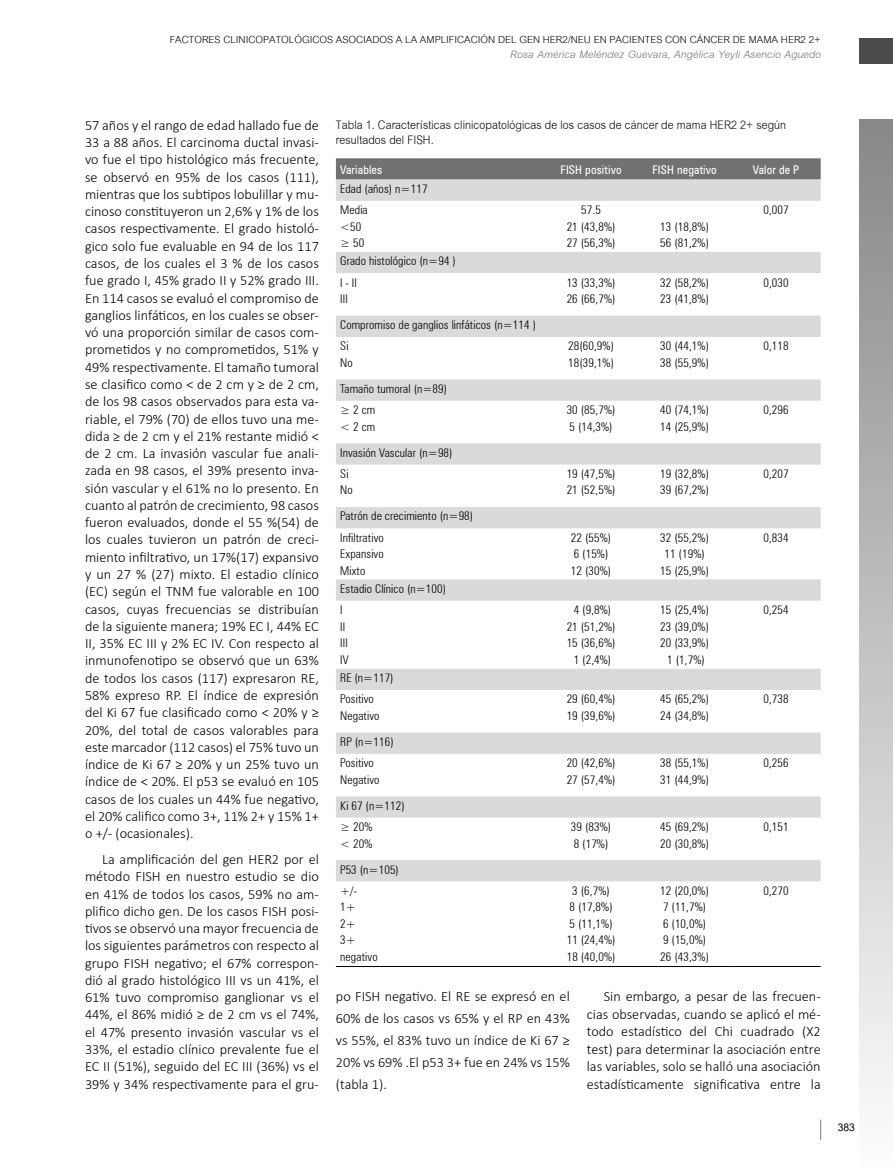
<style>
.page{position:relative;width:893px;height:1174px;background:#fff}
.page>*{position:absolute;margin:0;border:0;box-sizing:border-box;transform-origin:0 0}
.t1{font:18px/15px "Cordia UPC";letter-spacing:.005em;color:#000;scale:.9 1}
.t2{font:italic 15.75px "Cordia UPC";color:#707172}
.t3{font:700 15.75px "Cordia UPC";color:#000}
.t4{font:15px "Cordia UPC";color:#000}
.t5{font:300 14.25px/17.2px "Calibri";color:#000;text-align:justify}
.t6{font:300 condensed 12px/16.5px "Zurich BT";letter-spacing:.01em;color:#000}
.t7{font:condensed 12px "Zurich BT";letter-spacing:.01em;color:#fff}
</style>
<div class="page">
<div style="left:859px;top:38px;width:34px;height:26px;background:#4b4b4d"></div>
<div style="left:859px;top:119px;width:34px;height:1055px;background:linear-gradient(to bottom,#868789,#fefefe)"></div>
<svg style="left:820px;top:1119px;width:1px;height:21px"></svg>
<svg style="left:336px;top:158px;width:485px;height:22px;background:#757677"></svg>
<svg style="left:336px;top:180px;width:485px;height:701px"></svg>
<hr style="left:336px;top:966px;width:208px;height:1px;background:#000">
<hr style="left:544px;top:966px;width:94px;height:1px;background:#000">
<hr style="left:638px;top:966px;width:93px;height:1px;background:#000">
<hr style="left:731px;top:966px;width:90px;height:1px;background:#000">
<p class="t4" style="left:170px;top:30px;width:652px">Factores clinicopatológicos asociados a la amplificación del gen HER2/neu en pacientes con cáncer de mama HER2 2+</p>
<p class="t2" style="left:510px;top:44px;width:312px">Rosa América Meléndez Guevara, Angélica Yeyli Asencio Aguedo</p>
<p class="t5" style="left:85px;top:116px;width:235px">57 años y el rango de edad hallado fue de 33 a 88 años. El carcinoma ductal invasi&shy;vo fue el tipo histológico más frecuente, se observó en 95% de los casos (111), mientras que los subtipos lobulillar y mu&shy;cinoso constituyeron un 2,6% y 1% de los casos respectivamente. El grado histoló&shy;gico solo fue evaluable en 94 de los 117 casos, de los cuales el 3 % de los casos fue grado I, 45% grado II y 52% grado III.<br>En 114 casos se evaluó el compromiso de ganglios linfáticos, en los cuales se obser&shy;vó una proporción similar de casos com&shy;prometidos y no comprometidos, 51% y 49% respectivamente. El tamaño tumoral se clasifico como &lt; de 2 cm y ≥ de 2 cm, de los 98 casos observados para esta va&shy;riable, el 79% (70) de ellos tuvo una me&shy;dida ≥ de 2 cm y el 21% restante midió &lt; de 2 cm. La invasión vascular fue anali&shy;zada en 98 casos, el 39% presento inva&shy;sión vascular y el 61% no lo presento. En cuanto al patrón de crecimiento, 98 casos fueron evaluados, donde el 55 %(54) de los cuales tuvieron un patrón de creci&shy;miento infiltrativo, un 17%(17) expansivo y un 27 % (27) mixto. El estadio clínico (EC) según el TNM fue valorable en 100 casos, cuyas frecuencias se distribuían de la siguiente manera; 19% EC I, 44% EC II, 35% EC III y 2% EC IV. Con respecto al inmunofenotipo se observó que un 63% de todos los casos (117) expresaron RE, 58% expreso RP. El índice de expresión del Ki 67 fue clasificado como &lt; 20% y ≥ 20%, del total de casos valorables para este marcador (112 casos) el 75% tuvo un índice de Ki 67 ≥ 20% y un 25% tuvo un índice de &lt; 20%. El p53 se evaluó en 105 casos de los cuales un 44% fue negativo, el 20% califico como 3+, 11% 2+ y 15% 1+ o +/- (ocasionales).</p>
<p class="t5" style="left:85px;top:850px;width:235px;text-indent:17px">La amplificación del gen HER2 por el método FISH en nuestro estudio se dio en 41% de todos los casos, 59% no am&shy;plifico dicho gen. De los casos FISH posi&shy;tivos se observó una mayor frecuencia de los siguientes parámetros con respecto al grupo FISH negativo; el 67% correspon&shy;dió al grado histológico III vs un 41%, el 61% tuvo compromiso ganglionar vs el 44%, el 86% midió ≥ de 2 cm vs el 74%, el 47% presento invasión vascular vs el 33%, el estadio clínico prevalente fue el EC II (51%), seguido del EC III (36%) vs el 39% y 34% respectivamente para el gru-</p>
<p class="t1" style="left:336px;top:118px;width:502px">Tabla 1. Características clinicopatológicas de los casos de cáncer de mama HER2 2+ según resultados del FISH.</p>
<p class="t7" style="left:340px;top:162px;width:44px">Variables</p>
<p class="t7" style="left:560px;top:162px;width:63px">FISH positivo</p>
<p class="t7" style="left:652px;top:162px;width:66px">FISH negativo</p>
<p class="t7" style="left:753px;top:162px;width:48px">Valor de P</p>
<p class="t6" style="left:340px;top:178px;width:89px;line-height:21.3px">Edad (años) n=117<br>Media</p>
<p class="t6" style="left:340px;top:218px;width:26px">&lt;50 ≥ 50</p>
<p class="t6" style="left:763px;top:202px;width:27px">0,007</p>
<p class="t6" style="left:567px;top:202px;width:50px;text-align:center">57.5<br>21 (43,8%)<br>27 (56,3%)</p>
<p class="t6" style="left:660px;top:218px;width:50px">13 (18,8%)<br>56 (81,2%)</p>
<p class="t6" style="left:340px;top:250px;width:117px;line-height:21.3px">Grado histológico (n=94 )<br>I - II</p>
<p class="t6" style="left:340px;top:290px;width:9px">III</p>
<p class="t6" style="left:340px;top:314px;width:197px;line-height:21.3px">Compromiso de ganglios linfáticos (n=114 )<br>Si</p>
<p class="t6" style="left:340px;top:354px;width:14px">No</p>
<p class="t6" style="left:340px;top:378px;width:109px;line-height:21.3px">Tamaño tumoral (n=89) ≥ 2 cm</p>
<p class="t6" style="left:340px;top:418px;width:37px">&lt; 2 cm</p>
<p class="t6" style="left:340px;top:442px;width:114px;line-height:21.3px">Invasión Vascular (n=98)<br>Si</p>
<p class="t6" style="left:340px;top:482px;width:14px">No</p>
<p class="t6" style="left:340px;top:505px;width:135px;line-height:21.3px">Patrón de crecimiento (n=98)<br>Infiltrativo</p>
<p class="t6" style="left:340px;top:545px;width:45px">Expansivo<br>Mixto</p>
<p class="t6" style="left:340px;top:578px;width:107px;line-height:21.3px">Estadio Clínico (n=100)<br>I</p>
<p class="t6" style="left:340px;top:618px;width:10px">II<br>III<br>IV</p>
<p class="t6" style="left:340px;top:667px;width:55px;line-height:21.3px">RE (n=117)<br>Positivo</p>
<p class="t6" style="left:340px;top:707px;width:41px">Negativo</p>
<p class="t6" style="left:340px;top:731px;width:55px;line-height:21.3px">RP (n=116)<br>Positivo</p>
<p class="t6" style="left:340px;top:771px;width:41px">Negativo</p>
<p class="t6" style="left:340px;top:794px;width:66px;line-height:21.3px">Ki 67 (n=112) ≥ 20%</p>
<p class="t6" style="left:340px;top:835px;width:34px">&lt; 20%</p>
<p class="t6" style="left:340px;top:858px;width:60px;line-height:21.3px">P53 (n=105) +/-</p>
<p class="t6" style="left:340px;top:898px;width:39px">1+<br>2+<br>3+ negativo</p>
<p class="t6" style="left:567px;top:274px;width:50px">13 (33,3%)<br>26 (66,7%)</p>
<p class="t6" style="left:660px;top:274px;width:50px">32 (58,2%)<br>23 (41,8%)</p>
<p class="t6" style="left:763px;top:274px;width:27px">0,030</p>
<p class="t6" style="left:568px;top:338px;width:47px">28(60,9%)<br>18(39,1%)</p>
<p class="t6" style="left:660px;top:338px;width:50px">30 (44,1%)<br>38 (55,9%)</p>
<p class="t6" style="left:763px;top:338px;width:27px">0,118</p>
<p class="t6" style="left:567px;top:401px;width:50px">30 (85,7%)<br>5 (14,3%)</p>
<p class="t6" style="left:660px;top:401px;width:50px">40 (74,1%)<br>14 (25,9%)</p>
<p class="t6" style="left:763px;top:401px;width:27px">0,296</p>
<p class="t6" style="left:567px;top:465px;width:50px">19 (47,5%)<br>21 (52,5%)</p>
<p class="t6" style="left:660px;top:465px;width:50px">19 (32,8%)<br>39 (67,2%)</p>
<p class="t6" style="left:763px;top:465px;width:27px">0,207</p>
<p class="t6" style="left:571px;top:529px;width:42px">22 (55%)<br>6 (15%)<br>12 (30%)</p>
<p class="t6" style="left:660px;top:529px;width:50px;text-align:center">32 (55,2%)<br>11 (19%)<br>15 (25,9%)</p>
<p class="t6" style="left:763px;top:529px;width:27px">0,834</p>
<p class="t6" style="left:567px;top:601px;width:50px;text-align:center">4 (9,8%)<br>21 (51,2%)<br>15 (36,6%)<br>1 (2,4%)</p>
<p class="t6" style="left:660px;top:601px;width:50px;text-align:center">15 (25,4%)<br>23 (39,0%)<br>20 (33,9%)<br>1 (1,7%)</p>
<p class="t6" style="left:763px;top:601px;width:27px">0,254</p>
<p class="t6" style="left:567px;top:691px;width:50px">29 (60,4%)<br>19 (39,6%)</p>
<p class="t6" style="left:660px;top:691px;width:50px">45 (65,2%)<br>24 (34,8%)</p>
<p class="t6" style="left:763px;top:691px;width:27px">0,738</p>
<p class="t6" style="left:567px;top:754px;width:50px">20 (42,6%)<br>27 (57,4%)</p>
<p class="t6" style="left:660px;top:754px;width:50px">38 (55,1%)<br>31 (44,9%)</p>
<p class="t6" style="left:763px;top:754px;width:27px">0,256</p>
<p class="t6" style="left:571px;top:818px;width:42px">39 (83%)<br>8 (17%)</p>
<p class="t6" style="left:660px;top:818px;width:50px">45 (69,2%)<br>20 (30,8%)</p>
<p class="t6" style="left:763px;top:818px;width:27px">0,151</p>
<p class="t6" style="left:567px;top:882px;width:50px;text-align:center">3 (6,7%)<br>8 (17,8%)<br>5 (11,1%)<br>11 (24,4%)<br>18 (40,0%)</p>
<p class="t6" style="left:660px;top:882px;width:50px">12 (20,0%)<br>7 (11,7%)<br>6 (10,0%)<br>9 (15,0%)<br>26 (43,3%)</p>
<p class="t6" style="left:763px;top:882px;width:27px">0,270</p>
<p class="t5" style="left:336px;top:985px;width:235px;line-height:21.8px">po FISH negativo. El RE se expresó en el 60% de los casos vs 65% y el RP en 43% vs 55%, el 83% tuvo un índice de Ki 67 ≥ 20% vs 69% .El p53 3+ fue en 24% vs 15% (tabla 1).</p>
<p class="t5" style="left:587px;top:987px;width:235px;text-indent:17px">Sin embargo, a pesar de las frecuen&shy;cias observadas, cuando se aplicó el mé&shy;todo estadístico del Chi cuadrado (X2 test) para determinar la asociación entre las variables, solo se halló una asociación estadísticamente significativa entre la</p>
<p class="t3" style="left:838px;top:1118px;width:19px">383</p>
</div>
